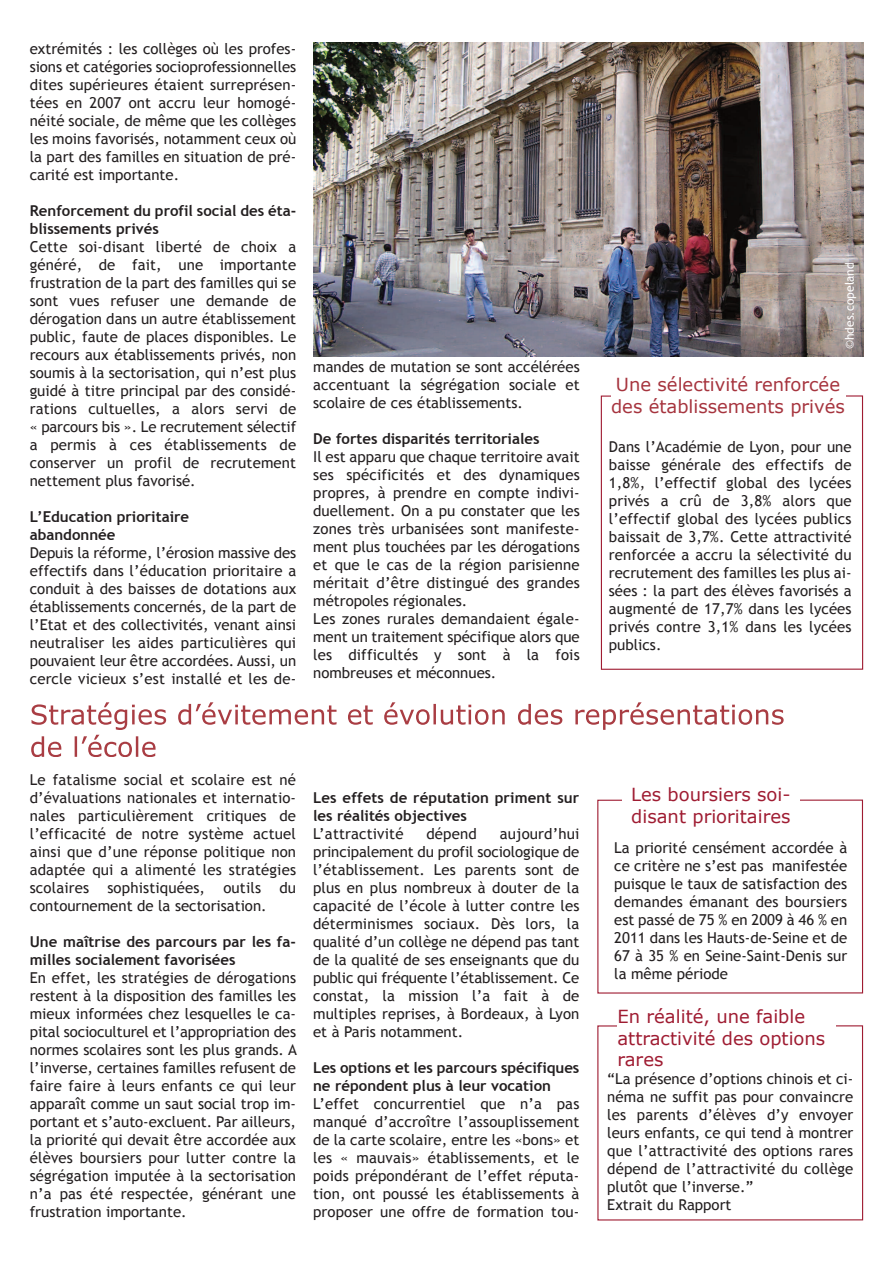
<style>
.page{position:relative;width:893px;height:1263px;background:#fff}
.page>*{position:absolute;margin:0;border:0;box-sizing:border-box;transform-origin:0 0}
.t1{font:18px/21.6px "Verdana";color:#9f1c32}
.t2{font:18px/21.6px "Verdana";color:#a6343e}
.t3{font:15px/18px "Trebuchet MS";letter-spacing:.01em;color:#231f20;text-align:justify}
.t4{font:700 15px/18px "Trebuchet MS";color:#231f20}
.t5{font:12px "Trebuchet MS";color:#fff}
</style>
<div class="page">
<img style="left:314px;top:43px;width:549px;height:313px">
<svg style="left:31px;top:702px;width:125px;height:55px"></svg>
<div style="left:601px;top:395px;width:262px;height:275px;border:1px solid #9f1c32"></div>
<div style="left:611px;top:377px;width:234px;height:45px;background:#fff"></div>
<p class="t3" style="left:30px;top:39px;width:268px">extrémités : les collèges où les profes&shy;sions et catégories socioprofessionnelles dites supérieures étaient surreprésen&shy;tées en 2007 ont accru leur homogé&shy;néité sociale, de même que les collèges les moins favorisés, notamment ceux où la part des familles en situation de pré&shy;carité est importante.</p>
<p class="t4" style="left:30px;top:201px;width:268px">Renforcement du profil social des éta&shy;blissements privés</p>
<p class="t3" style="left:30px;top:237px;width:268px">Cette soi-disant liberté de choix a généré, de fait, une importante frustration de la part des familles qui se sont vues refuser une demande de dérogation dans un autre établissement public, faute de places disponibles. Le recours aux établissements privés, non soumis à la sectorisation, qui n’est plus guidé à titre principal par des considé&shy;rations cultuelles, a alors servi de « parcours bis ». Le recrutement sélectif a permis à ces établissements de conserver un profil de recrutement nettement plus favorisé.</p>
<p class="t4" style="left:30px;top:507px;width:161px">L’Education prioritaire abandonnée</p>
<p class="t3" style="left:30px;top:543px;width:268px">Depuis la réforme, l’érosion massive des effectifs dans l’éducation prioritaire a conduit à des baisses de dotations aux établissements concernés, de la part de l’Etat et des collectivités, venant ainsi neutraliser les aides particulières qui pouvaient leur être accordées. Aussi, un cercle vicieux s’est installé et les de-</p>
<p class="t3" style="left:313px;top:357px;width:268px">mandes de mutation se sont accélérées accentuant la ségrégation sociale et scolaire de ces établissements.</p>
<p class="t4" style="left:313px;top:429px;width:228px">De fortes disparités territoriales</p>
<p class="t3" style="left:313px;top:447px;width:268px;text-align:left">Il est apparu que chaque territoire avait ses spécificités et des dynamiques propres, à prendre en compte indivi&shy;duellement. On a pu constater que les zones très urbanisées sont manifeste&shy;ment plus touchées par les dérogations et que le cas de la région parisienne méritait d’être distingué des grandes métropoles régionales.<br>Les zones rurales demandaient égale&shy;ment un traitement spécifique alors que les difficultés y sont à la fois nombreuses et méconnues.</p>
<p class="t5" style="left:842px;top:349px;width:88px;rotate:-90deg">©hdes.copeland</p>
<p class="t2" style="left:611px;top:373px;width:235px">Une sélectivité renforcée des établissements privés</p>
<p class="t3" style="left:609px;top:437px;width:244px">Dans l’Académie de Lyon, pour une baisse générale des effectifs de 1,8%, l’effectif global des lycées privés a crû de 3,8% alors que l’effectif global des lycées publics baissait de 3,7%. Cette attractivité renforcée a accru la sélectivité du recrutement des familles les plus ai&shy;sées : la part des élèves favorisés a augmenté de 17,7% dans les lycées privés contre 3,1% dans les lycées publics.</p>
<p class="t3" style="left:30px;top:771px;width:268px">Le fatalisme social et scolaire est né d’évaluations nationales et internatio&shy;nales particulièrement critiques de l’efficacité de notre système actuel ainsi que d’une réponse politique non adaptée qui a alimenté les stratégies scolaires sophistiquées, outils du contournement de la sectorisation.</p>
<p class="t4" style="left:30px;top:933px;width:268px">Une maîtrise des parcours par les fa&shy;milles socialement favorisées</p>
<p class="t3" style="left:30px;top:969px;width:269px">En effet, les stratégies de dérogations restent à la disposition des familles les mieux informées chez lesquelles le ca&shy;pital socioculturel et l’appropriation des normes scolaires sont les plus grands. A l’inverse, certaines familles refusent de faire faire à leurs enfants ce qui leur apparaît comme un saut social trop im&shy;portant et s’auto-excluent. Par ailleurs, la priorité qui devait être accordée aux élèves boursiers pour lutter contre la ségrégation imputée à la sectorisation n’a pas été respectée, générant une frustration importante.</p>
<p class="t4" style="left:313px;top:789px;width:268px">Les effets de réputation priment sur les réalités objectives</p>
<p class="t3" style="left:313px;top:825px;width:92px">L’attractivité</p>
<p class="t3" style="left:426px;top:825px;width:52px">dépend</p>
<p class="t3" style="left:313px;top:825px;width:268px;text-indent:187px">aujourd’hui principalement du profil sociologique de l’établissement. Les parents sont de plus en plus nombreux à douter de la capacité de l’école à lutter contre les déterminismes sociaux. Dès lors, la qualité d’un collège ne dépend pas tant de la qualité de ses enseignants que du public qui fréquente l’établissement. Ce constat, la mission l’a fait à de multiples reprises, à Bordeaux, à Lyon et à Paris notamment.</p>
<p class="t4" style="left:313px;top:1059px;width:268px">Les options et les parcours spécifiques ne répondent plus à leur vocation</p>
<p class="t3" style="left:313px;top:1095px;width:268px">L’effet concurrentiel que n’a pas manqué d’accroître l’assouplissement de la carte scolaire, entre les «bons» et les « mauvais» établissements, et le poids prépondérant de l’effet réputa&shy;tion, ont poussé les établissements à proposer une offre de formation tou-</p>
<p class="t1" style="left:631px;top:783px;width:161px">Les boursiers soi&shy;disant prioritaires</p>
<p class="t3" style="left:614px;top:839px;width:234px">La priorité censément accordée à ce critère ne s’est pas manifestée puisque le taux de satisfaction des demandes émanant des boursiers est passé de 75 % en 2009 à 46 % en 2011 dans les Hauts-de-Seine et de 67 à 35 % en Seine-Saint-Denis sur la même période</p>
<p class="t1" style="left:617px;top:1005px;width:209px">En réalité, une faible attractivité des options rares</p>
<p class="t3" style="left:607px;top:1069px;width:248px;text-align:left">“La présence d’options chinois et ci&shy;néma ne suffit pas pour convaincre les parents d’élèves d’y envoyer leurs enfants, ce qui tend à montrer que l’attractivité des options rares dépend de l’attractivité du collège plutôt que l’inverse.”<br>Extrait du Rapport</p>
</div>
